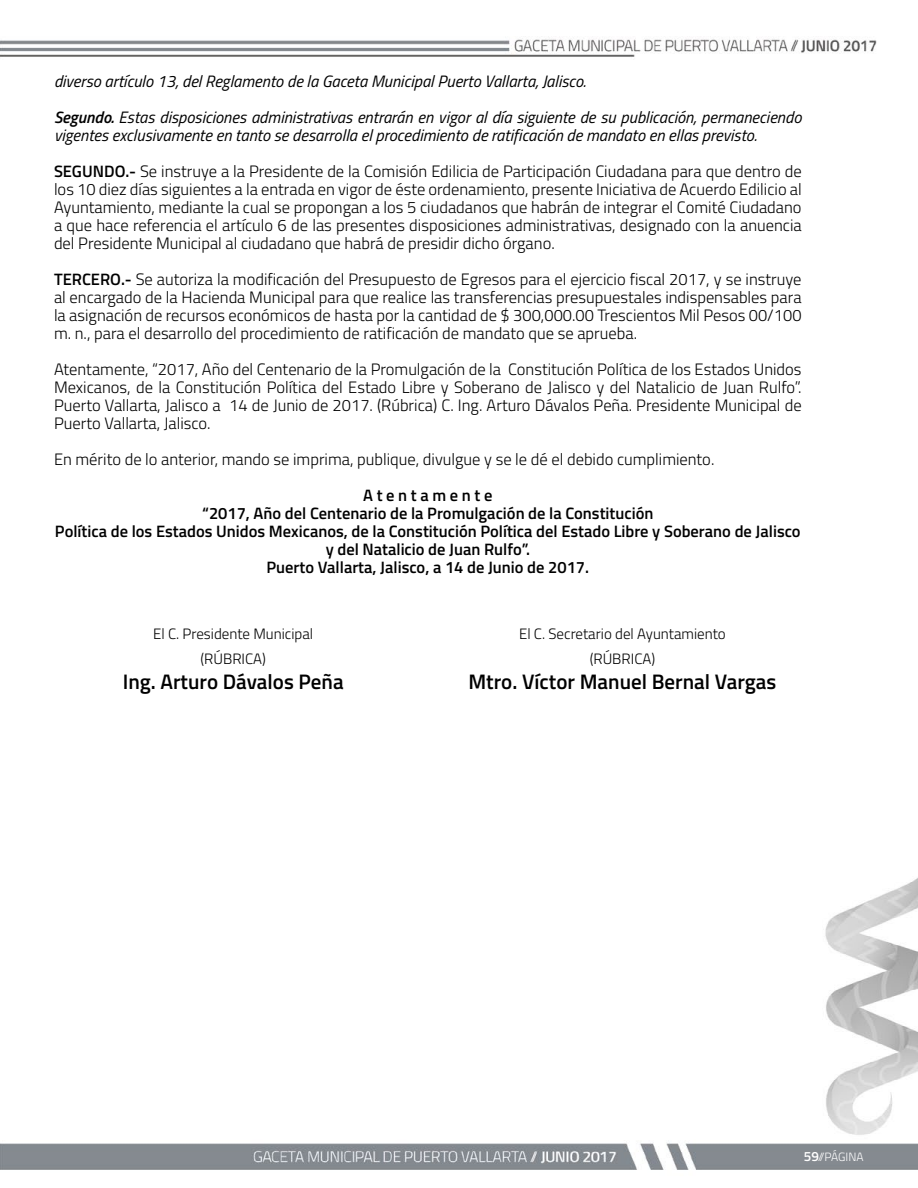
<style>
.page{position:relative;width:918px;height:1188px;background:#fff}
.page>*{position:absolute;margin:0;border:0;box-sizing:border-box;transform-origin:0 0}
.t1{font:600 21px "Titillium Web";color:#000}
.t2{font:300 16.5px/18px "Titillium Web";color:#000;text-align:justify}
.t3{font:italic 16.5px/36px "Titillium Web";color:#000}
.t4{font:600 16.5px/18px "Titillium Web";color:#000;text-align:center}
.t5{font:300 15px/25.2px "Titillium Web";color:#000;text-align:center}
.t6{font:300 12px "Titillium Web";color:#fff}
.s1{font-weight:600}
.s2{font-weight:600;font-style:normal}
.s3{font-weight:300;font-style:normal}
.s4{font-weight:600;font-size:13.5px}
</style>
<div class="page">
<img style="left:0;top:38px;width:918px;height:1132px">
<p class="t3" style="left:54px;top:62px;width:749px">diverso artículo 13, del Reglamento de la Gaceta Municipal Puerto Vallarta, Jalisco.<br><span class="s1">Segundo.</span> Estas disposiciones administrativas entrarán en vigor al día siguiente de su publicación, permaneciendo</p>
<p class="t3" style="left:54px;top:116px;width:749px">vigentes exclusivamente en tanto se desarrolla el procedimiento de ratificación de mandato en ellas previsto.<br><span class="s2">SEGUNDO.-</span> <span class="s3">Se instruye a la Presidente de la Comisión Edilicia de Participación Ciudadana para que dentro de</span></p>
<p class="t2" style="left:54px;top:179px;width:749px">los 10 diez días siguientes a la entrada en vigor de éste ordenamiento, presente Iniciativa de Acuerdo Edilicio al Ayuntamiento, mediante la cual se propongan a los 5 ciudadanos que habrán de integrar el Comité Ciudadano a que hace referencia el artículo 6 de las presentes disposiciones administrativas, designado con la anuencia del Presidente Municipal al ciudadano que habrá de presidir dicho órgano.</p>
<p class="t2" style="left:54px;top:269px;width:749px"><span class="s1">TERCERO.-</span> Se autoriza la modificación del Presupuesto de Egresos para el ejercicio fiscal 2017, y se instruye al encargado de la Hacienda Municipal para que realice las transferencias presupuestales indispensables para la asignación de recursos económicos de hasta por la cantidad de $ 300,000.00 Trescientos Mil Pesos 00/100 m. n., para el desarrollo del procedimiento de ratificación de mandato que se aprueba.</p>
<p class="t2" style="left:54px;top:359px;width:749px">Atentamente, “2017, Año del Centenario de la Promulgación de la Constitución Política de los Estados Unidos Mexicanos, de la Constitución Política del Estado Libre y Soberano de Jalisco y del Natalicio de Juan Rulfo”.<br>Puerto Vallarta, Jalisco a 14 de Junio de 2017. (Rúbrica) C. Ing. Arturo Dávalos Peña. Presidente Municipal de Puerto Vallarta, Jalisco.</p>
<p class="t2" style="left:54px;top:449px;width:662px">En mérito de lo anterior, mando se imprima, publique, divulgue y se le dé el debido cumplimiento.</p>
<p class="t4" style="left:55px;top:485px;width:747px">A t e n t a m e n t e<br>“2017, Año del Centenario de la Promulgación de la Constitución<br>Política de los Estados Unidos Mexicanos, de la Constitución Política del Estado Libre y Soberano de Jalisco y del Natalicio de Juan Rulfo”.<br>Puerto Vallarta, Jalisco, a 14 de Junio de 2017.</p>
<p class="t5" style="left:153px;top:620px;width:162px">El C. Presidente Municipal (RÚBRICA)</p>
<p class="t1" style="left:123px;top:666px;width:223px">Ing. Arturo Dávalos Peña</p>
<p class="t5" style="left:519px;top:620px;width:208px">El C. Secretario del Ayuntamiento (RÚBRICA)</p>
<p class="t1" style="left:468px;top:666px;width:310px">Mtro. Víctor Manuel Bernal Vargas</p>
<p class="t6" style="left:804px;top:1148px;width:61px"><span class="s4">59</span>//PÁGINA</p>
</div>
